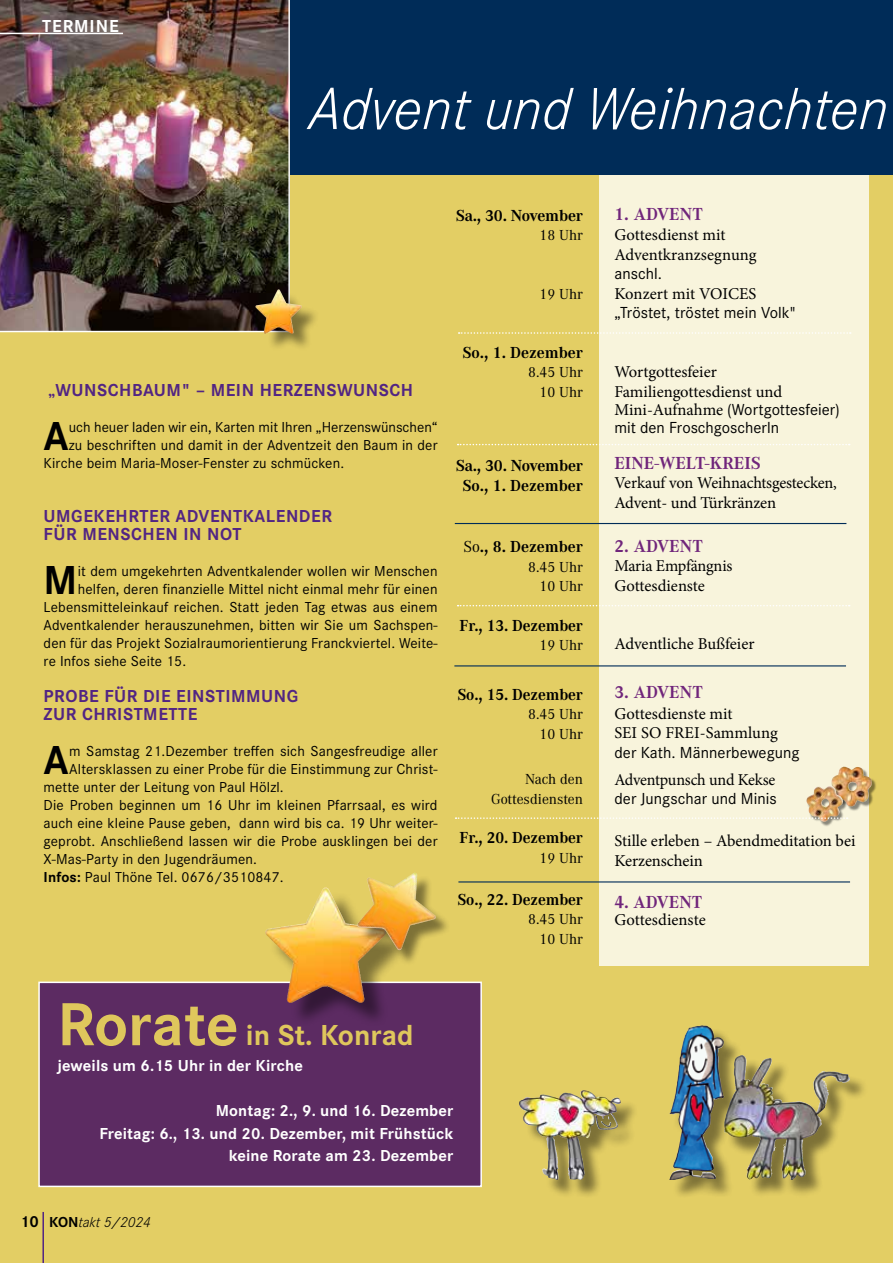
<style>
.page{position:relative;width:893px;height:1263px;background:#e3ce64}
.page>*{position:absolute;margin:0;border:0;box-sizing:border-box;transform-origin:0 0}
.t1{font:italic 300 61.5px "Corporate S";color:#fff}
.t2{font:700 42px "Corporate S";color:#000}
.t3{font:700 30px "Corporate S";color:#dfc75c}
.t4{font:700 18.15px "Corporate A";color:#70257b}
.t5{font:700 18px/18px "Corporate S";letter-spacing:.03em;color:#522583}
.t6{font:700 18px "Corporate S";letter-spacing:.05em;color:#fff}
.t7{font:16.65px/19.6px "Minion Pro";letter-spacing:-.005em;color:#000}
.t8{font:700 16.65px/19.6px "Corporate A";letter-spacing:-.005em;color:#000;text-align:center}
.t9{font:16.65px/18px "Corporate S";letter-spacing:.005em;color:#000}
.t10{font:700 16.5px/22.5px "Corporate S";letter-spacing:.01em;color:#fff;text-align:right}
.t11{font:15px "Corporate S";letter-spacing:.01em;color:#000}
.t12{font:15px/19.6px "Corporate A";color:#000;text-align:right}
.t13{font:italic 300 15px "Corporate S";color:#000}
.s1{font-weight:700}
.s2{font-weight:400}
.s3{font-size:63px}
.s4{font-weight:700;font-style:normal;font-size:16.5px}
.s5{font-weight:700;font-style:normal}
.s6{font-family:"Minion Pro"}
</style>
<div class="page">
<div style="left:0;top:0;width:893px;height:175px;background:#002c58"></div>
<img style="left:0;top:0;width:290px;height:332px">
<hr style="left:42px;top:1212px;width:2px;height:51px;background:#522583">
<div style="left:599px;top:175px;width:269px;height:790px;background:#f8f4dc"></div>
<div style="left:38px;top:981px;width:444px;height:206px;background:#5c2b62;border:2px solid #fff"></div>
<svg style="left:458px;top:444px;width:392px;height:1px"></svg>
<svg style="left:459px;top:332px;width:392px;height:2px"></svg>
<hr style="left:454px;top:665px;width:392px;height:1px;background:#002c58">
<hr style="left:458px;top:881px;width:392px;height:1px;background:#002c58">
<div style="left:727px;top:1058px;width:141px;height:140px;background:#000;opacity:.45"></div>
<img style="left:742px;top:1056px;width:45px;height:123px">
<div style="left:673px;top:1028px;width:69px;height:170px;background:#000;opacity:.45"></div>
<img style="left:669px;top:1025px;width:47px;height:155px">
<div style="left:522px;top:1093px;width:117px;height:105px;background:#000;opacity:.45"></div>
<img style="left:519px;top:1090px;width:64px;height:85px">
<div style="left:833px;top:768px;width:44px;height:43px;background:#000;opacity:.45"></div>
<img style="left:831px;top:766px;width:41px;height:41px">
<div style="left:807px;top:787px;width:41px;height:40px;background:#000;opacity:.45"></div>
<img style="left:806px;top:786px;width:38px;height:36px">
<div style="left:269px;top:891px;width:141px;height:136px;background:#000;opacity:.45"></div>
<img style="left:265px;top:888px;width:59px;height:51px">
<div style="left:360px;top:875px;width:92px;height:91px;background:#000;opacity:.45"></div>
<img style="left:387px;top:873px;width:27px;height:14px">
<svg style="left:456px;top:817px;width:392px;height:2px"></svg>
<svg style="left:458px;top:605px;width:392px;height:1px"></svg>
<div style="left:259px;top:293px;width:61px;height:59px;background:#000;opacity:.45"></div>
<img style="left:255px;top:289px;width:23px;height:26px">
<hr style="left:455px;top:523px;width:391px;height:1px;background:#002c58">
<hr style="left:0;top:33px;width:123px;height:1px;background:#fff">
<p class="t6" style="left:42px;top:14px;width:78px">TERMINE</p>
<h1 class="t1" style="left:308px;top:70px;width:581px">Advent und Weihnachten</h1>
<p class="t8" style="left:456px;top:205px;width:129px">Sa., 30. November</p>
<p class="t12" style="left:540px;top:225px;width:45px">18 Uhr</p>
<p class="t12" style="left:540px;top:284px;width:45px">19 Uhr</p>
<p class="t4" style="left:614px;top:202px;width:90px">1. ADVENT</p>
<p class="t7" style="left:614px;top:225px;width:144px">Gottesdienst mit<br>Adventkranzsegnung</p>
<p class="t9" style="left:614px;top:264px;width:49px">anschl.</p>
<p class="t7" style="left:614px;top:284px;width:144px">Konzert mit VOICES</p>
<p class="t9" style="left:614px;top:303px;width:183px">„Tröstet, tröstet mein Volk"</p>
<p class="t5" style="left:49px;top:380px;width:366px">„WUNSCHBAUM" – MEIN HERZENSWUNSCH</p>
<h2 class="t2" style="left:44px;top:407px;width:27px">A</h2>
<p class="t11" style="left:69px;top:417px;width:370px">uch heuer laden wir ein, Karten mit Ihren „Herzenswünschen“</p>
<p class="t11" style="left:69px;top:435px;width:370px">zu beschriften und damit in der Adventzeit den Baum in der</p>
<p class="t11" style="left:44px;top:453px;width:302px">Kirche beim Maria-Moser-Fenster zu schmücken.</p>
<p class="t5" style="left:44px;top:506px;width:290px">UMGEKEHRTER ADVENTKALENDER<br>FÜR MENSCHEN IN NOT</p>
<h2 class="t2" style="left:44px;top:551px;width:35px">M</h2>
<p class="t11" style="left:78px;top:561px;width:361px">it dem umgekehrten Adventkalender wollen wir Menschen</p>
<p class="t11" style="left:78px;top:579px;width:361px">helfen, deren finanzielle Mittel nicht einmal mehr für einen</p>
<p class="t11" style="left:44px;top:597px;width:395px">Lebensmitteleinkauf reichen. Statt jeden Tag etwas aus einem</p>
<p class="t11" style="left:44px;top:615px;width:395px">Adventkalender herauszunehmen, bitten wir Sie um Sachspen-</p>
<p class="t11" style="left:44px;top:633px;width:396px">den für das Projekt Sozialraumorientierung Franckviertel. Weite-</p>
<p class="t11" style="left:44px;top:651px;width:144px">re Infos siehe Seite 15.</p>
<p class="t5" style="left:44px;top:686px;width:256px">PROBE FÜR DIE EINSTIMMUNG<br>ZUR CHRISTMETTE</p>
<h2 class="t2" style="left:44px;top:731px;width:27px">A</h2>
<p class="t11" style="left:69px;top:741px;width:370px">m Samstag 21.Dezember treffen sich Sangesfreudige aller</p>
<p class="t11" style="left:69px;top:759px;width:370px">Altersklassen zu einer Probe für die Einstimmung zur Christ-</p>
<p class="t11" style="left:44px;top:777px;width:242px">mette unter der Leitung von Paul Hölzl.</p>
<p class="t11" style="left:44px;top:795px;width:395px">Die Proben beginnen um 16 Uhr im kleinen Pfarrsaal, es wird</p>
<p class="t11" style="left:44px;top:813px;width:395px">auch eine kleine Pause geben, dann wird bis ca. 19 Uhr weiter-</p>
<p class="t11" style="left:44px;top:831px;width:396px">geprobt. Anschließend lassen wir die Probe ausklingen bei der</p>
<p class="t11" style="left:44px;top:849px;width:215px">X-Mas-Party in den Jugendräumen.</p>
<p class="t11" style="left:44px;top:867px;width:242px"><span class="s1">Infos:</span> Paul Thöne Tel. 0676/3510847.</p>
<p class="t8" style="left:462px;top:342px;width:122px">So., 1. Dezember</p>
<p class="t12" style="left:528px;top:362px;width:56px">8.45 Uhr<br>10 Uhr</p>
<p class="t8" style="left:456px;top:455px;width:129px">Sa., 30. November<br>So., 1. Dezember</p>
<p class="t8" style="left:464px;top:536px;width:121px"><span class="s2">So</span>., 8. Dezember</p>
<p class="t12" style="left:528px;top:556px;width:56px">8.45 Uhr<br>10 Uhr</p>
<p class="t8" style="left:459px;top:615px;width:125px">Fr., 13. Dezember</p>
<p class="t12" style="left:540px;top:635px;width:45px">19 Uhr</p>
<p class="t8" style="left:457px;top:684px;width:127px">So., 15. Dezember</p>
<p class="t12" style="left:528px;top:704px;width:56px">8.45 Uhr<br>10 Uhr</p>
<p class="t12" style="left:491px;top:769px;width:93px">Nach den<br>Gottesdiensten</p>
<p class="t8" style="left:459px;top:827px;width:125px">Fr., 20. Dezember</p>
<p class="t12" style="left:540px;top:847px;width:45px">19 Uhr</p>
<p class="t8" style="left:457px;top:889px;width:127px">So., 22. Dezember</p>
<p class="t12" style="left:528px;top:909px;width:56px">8.45 Uhr<br>10 Uhr</p>
<h3 class="t3" style="left:57px;top:1014px;width:358px"><span class="s3">Rorate</span> in St. Konrad</h3>
<p class="t10" style="left:57px;top:1054px;width:247px">jeweils um 6.15 Uhr in der Kirche</p>
<p class="t10" style="left:99px;top:1099px;width:356px">Montag: 2., 9. und 16. Dezember<br>Freitag: 6., 13. und 20. Dezember, mit Frühstück keine Rorate am 23. Dezember</p>
<p class="t13" style="left:20px;top:1213px;width:132px"><span class="s4">10</span> <span class="s5">KON</span>takt 5/2024</p>
<p class="t7" style="left:614px;top:362px;width:169px">Wortgottesfeier<br>Familiengottesdienst und</p>
<p class="t9" style="left:614px;top:399px;width:227px"><span class="s6">Mini-Aufnahme</span> (Wortgottesfeier) mit den Froschgoscherln</p>
<p class="t4" style="left:614px;top:451px;width:148px">EINE-WELT-KREIS</p>
<p class="t7" style="left:614px;top:473px;width:224px">Verkauf von Weihnachtsgestecken,<br>Advent- und Türkränzen</p>
<p class="t4" style="left:614px;top:533px;width:90px">2. ADVENT</p>
<p class="t7" style="left:614px;top:556px;width:120px">Maria Empfängnis<br>Gottesdienste</p>
<p class="t7" style="left:614px;top:633px;width:142px">Adventliche Bußfeier</p>
<p class="t4" style="left:614px;top:680px;width:90px">3. ADVENT</p>
<p class="t7" style="left:614px;top:705px;width:165px;line-height:18.6px">Gottesdienste mit<br>SEI SO FREI-Sammlung</p>
<p class="t9" style="left:614px;top:742px;width:187px">der Kath. Männerbewegung</p>
<p class="t7" style="left:614px;top:769px;width:162px">Adventpunsch und Kekse</p>
<p class="t9" style="left:614px;top:789px;width:164px">der Jungschar und Minis</p>
<p class="t7" style="left:614px;top:831px;width:243px">Stille erleben – Abendmeditation bei<br>Kerzenschein</p>
<p class="t4" style="left:614px;top:890px;width:90px">4. ADVENT</p>
<p class="t7" style="left:614px;top:910px;width:93px">Gottesdienste</p>
</div>
